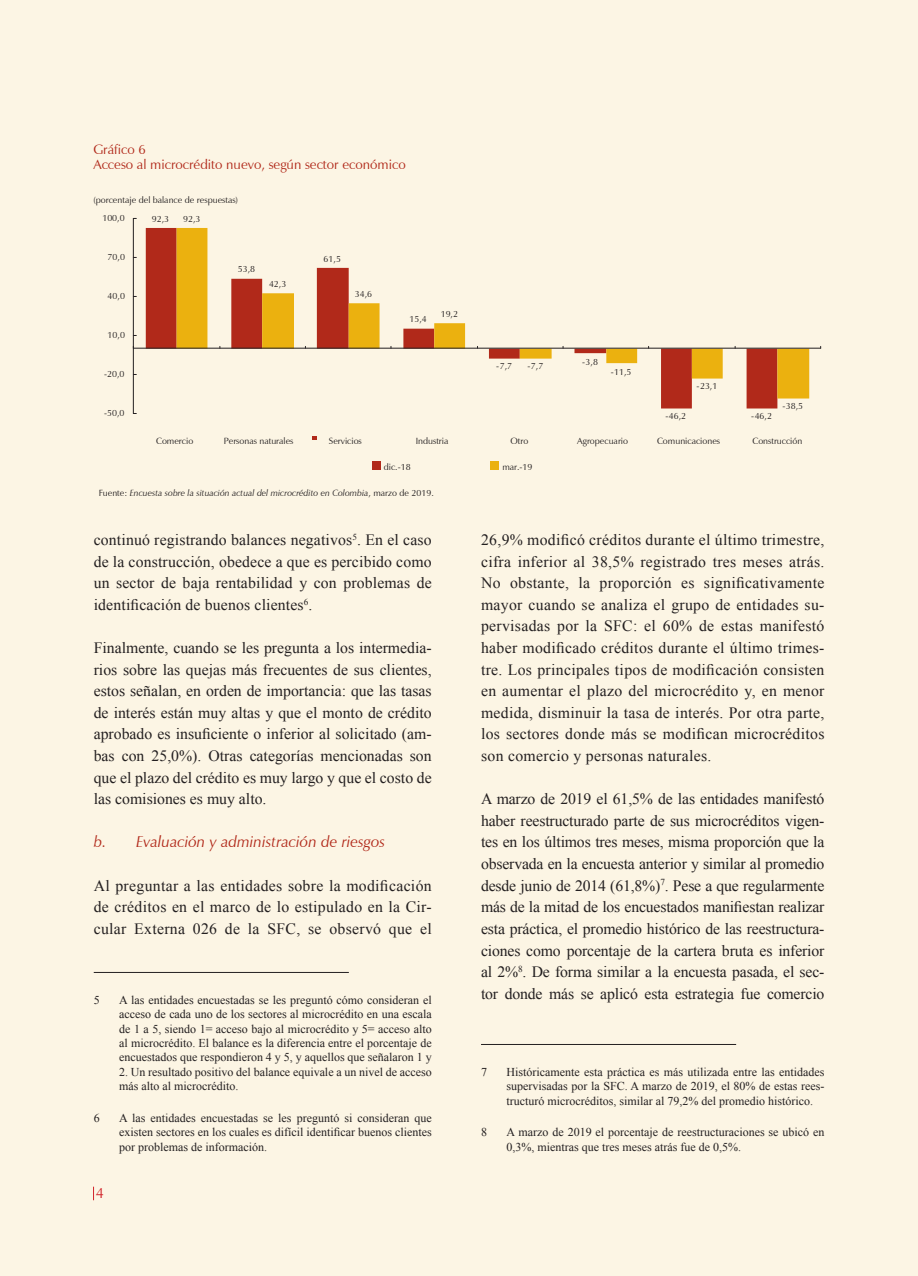
<style>
.page{position:relative;width:918px;height:1276px;background:#fff}
.page>*{position:absolute;margin:0;border:0;box-sizing:border-box;transform-origin:0 0}
.Cuerpo_de_texto{font:15.75px/21.6px "Times New Roman";letter-spacing:.01em;color:#231f20;text-align:justify}
.t1{font:italic 15.75px "Zapf Humanist 601 BT";color:#b1291a}
.t2{font:15px "Zapf Humanist 601 BT";color:#d1232a}
.Título_de_gráfico{font:13.5px "Zapf Humanist 601 BT";color:#b1291a}
.Pie_de_página{font:12px/14.4px "Times New Roman";color:#231f20;text-align:justify}
.t3{font:9px/19px "Zapf Humanist 601 BT";color:#231f20}
.Pie_de_gráficos_cuad{font:italic 9px "Zapf Humanist 601 BT";color:#231f20}
.s1{font-style:normal}
</style>
<div class="page">
<div style="left:0;top:0;width:917px;height:1276px;background:#fcf5e4"></div>
<svg style="left:93px;top:1186px;width:1px;height:14px"></svg>
<hr style="left:94px;top:972px;width:255px;height:1px;background:#231f20">
<hr style="left:481px;top:1044px;width:255px;height:1px;background:#231f20">
<div style="left:372px;top:461px;width:9px;height:9px;background:#b1291a"></div>
<div style="left:490px;top:461px;width:9px;height:9px;background:#ebb10f"></div>
<svg style="left:146px;top:228px;width:631px;height:180px"></svg>
<svg style="left:177px;top:228px;width:632px;height:170px"></svg>
<hr style="left:133px;top:218px;width:1px;height:195px;background:#231f20">
<hr style="left:133px;top:348px;width:688px;height:1px;background:#231f20">
<svg style="left:312px;top:436px;width:5px;height:3px"></svg>
<p class="Título_de_gráfico" style="left:93px;top:141px;width:54px">Gráfico 6</p>
<p class="Título_de_gráfico" style="left:93px;top:156px;width:314px">Acceso al microcrédito nuevo, según sector económico</p>
<p class="t3" style="left:152px;top:190px;width:88px;text-indent:-59px">(porcentaje del balance de respuestas)<br>92,3</p>
<p class="t3" style="left:102px;top:208px;width:24px">100,0</p>
<p class="t3" style="left:183px;top:209px;width:19px">92,3</p>
<p class="t3" style="left:108px;top:247px;width:19px">70,0</p>
<p class="t3" style="left:108px;top:286px;width:19px">40,0</p>
<p class="t3" style="left:108px;top:325px;width:19px">10,0</p>
<p class="t3" style="left:104px;top:364px;width:22px">-20,0</p>
<p class="t3" style="left:104px;top:403px;width:22px">-50,0</p>
<p class="t3" style="left:238px;top:260px;width:19px">53,8</p>
<p class="t3" style="left:269px;top:274px;width:19px">42,3</p>
<p class="t3" style="left:324px;top:249px;width:19px">61,5</p>
<p class="t3" style="left:355px;top:284px;width:19px">34,6</p>
<p class="t3" style="left:410px;top:310px;width:19px">15,4</p>
<p class="t3" style="left:441px;top:304px;width:19px">19,2</p>
<p class="t3" style="left:496px;top:357px;width:17px">-7,7</p>
<p class="t3" style="left:527px;top:357px;width:17px">-7,7</p>
<p class="t3" style="left:582px;top:352px;width:17px">-3,8</p>
<p class="t3" style="left:611px;top:362px;width:22px">-11,5</p>
<p class="t3" style="left:697px;top:377px;width:22px">-23,1</p>
<p class="t3" style="left:665px;top:407px;width:22px">-46,2</p>
<p class="t3" style="left:751px;top:407px;width:22px">-46,2</p>
<p class="t3" style="left:782px;top:397px;width:22px">-38,5</p>
<p class="t3" style="left:156px;top:431px;width:39px">Comercio</p>
<p class="t3" style="left:224px;top:431px;width:71px">Personas naturales</p>
<p class="t3" style="left:329px;top:431px;width:34px">Servicios</p>
<p class="t3" style="left:416px;top:431px;width:34px">Industria</p>
<p class="t3" style="left:511px;top:431px;width:19px">Otro</p>
<p class="t3" style="left:577px;top:431px;width:52px">Agropecuario</p>
<p class="t3" style="left:657px;top:431px;width:65px">Comunicaciones</p>
<p class="t3" style="left:752px;top:431px;width:52px">Construcción</p>
<p class="t3" style="left:384px;top:457px;width:28px">dic.-18</p>
<p class="t3" style="left:502px;top:457px;width:32px">mar.-19</p>
<p class="Pie_de_gráficos_cuad" style="left:99px;top:487px;width:337px"><span class="s1">Fuente:</span> Encuesta sobre la situación actual del microcrédito en Colombia<span class="s1">, marzo de 2019.</span></p>
<p class="Cuerpo_de_texto" style="left:94px;top:528px;width:340px">continuó registrando balances negativos<sup>5</sup>. En el caso de la construcción, obedece a que es percibido como un sector de baja rentabilidad y con problemas de identificación de buenos clientes<sup>6</sup>.</p>
<p class="Cuerpo_de_texto" style="left:94px;top:636px;width:339px">Finalmente, cuando se les pregunta a los intermedia&shy;rios sobre las quejas más frecuentes de sus clientes, estos señalan, en orden de importancia: que las tasas de interés están muy altas y que el monto de crédito aprobado es insuficiente o inferior al solicitado (am&shy;bas con 25,0%). Otras categorías mencionadas son que el plazo del crédito es muy largo y que el costo de las comisiones es muy alto.</p>
<p class="t1" style="left:94px;top:832px;width:293px">b. Evaluación y administración de riesgos</p>
<p class="Cuerpo_de_texto" style="left:94px;top:874px;width:340px">Al preguntar a las entidades sobre la modificación de créditos en el marco de lo estipulado en la Cir&shy;cular Externa 026 de la SFC, se observó que el</p>
<p class="Pie_de_página" style="left:94px;top:992px;width:7px">5</p>
<p class="Pie_de_página" style="left:119px;top:992px;width:314px">A las entidades encuestadas se les preguntó cómo consideran el acceso de cada uno de los sectores al microcrédito en una escala de 1 a 5, siendo 1= acceso bajo al microcrédito y 5= acceso alto al microcrédito. El balance es la diferencia entre el porcentaje de encuestados que respondieron 4 y 5, y aquellos que señalaron 1 y</p>
<p class="Pie_de_página" style="left:119px;top:1064px;width:314px">2. Un resultado positivo del balance equivale a un nivel de acceso más alto al microcrédito.</p>
<p class="Pie_de_página" style="left:94px;top:1110px;width:7px">6</p>
<p class="Pie_de_página" style="left:119px;top:1110px;width:314px">A las entidades encuestadas se les preguntó si consideran que existen sectores en los cuales es difícil identificar buenos clientes por problemas de información.</p>
<p class="t2" style="left:96px;top:1184px;width:10px">4</p>
<p class="Cuerpo_de_texto" style="left:481px;top:528px;width:345px">26,9% modificó créditos durante el último trimestre, cifra inferior al 38,5% registrado tres meses atrás.<br>No obstante, la proporción es significativamente mayor cuando se analiza el grupo de entidades su&shy;pervisadas por la SFC: el 60% de estas manifestó haber modificado créditos durante el último trimes&shy;tre. Los principales tipos de modificación consisten en aumentar el plazo del microcrédito y, en menor medida, disminuir la tasa de interés. Por otra parte, los sectores donde más se modifican microcréditos son comercio y personas naturales.</p>
<p class="Cuerpo_de_texto" style="left:481px;top:788px;width:345px">A marzo de 2019 el 61,5% de las entidades manifestó haber reestructurado parte de sus microcréditos vigen&shy;tes en los últimos tres meses, misma proporción que la observada en la encuesta anterior y similar al promedio desde junio de 2014 (61,8%)<sup>7</sup>. Pese a que regularmente más de la mitad de los encuestados manifiestan realizar esta práctica, el promedio histórico de las reestructura&shy;ciones como porcentaje de la cartera bruta es inferior al 2%<sup>8</sup>. De forma similar a la encuesta pasada, el sec&shy;tor donde más se aplicó esta estrategia fue comercio</p>
<p class="Pie_de_página" style="left:481px;top:1064px;width:7px">7</p>
<p class="Pie_de_página" style="left:507px;top:1064px;width:319px">Históricamente esta práctica es más utilizada entre las entidades supervisadas por la SFC. A marzo de 2019, el 80% de estas rees&shy;tructuró microcréditos, similar al 79,2% del promedio histórico.</p>
<p class="Pie_de_página" style="left:481px;top:1124px;width:7px">8</p>
<p class="Pie_de_página" style="left:507px;top:1124px;width:319px">A marzo de 2019 el porcentaje de reestructuraciones se ubicó en<br>0,3%, mientras que tres meses atrás fue de 0,5%.</p>
</div>
